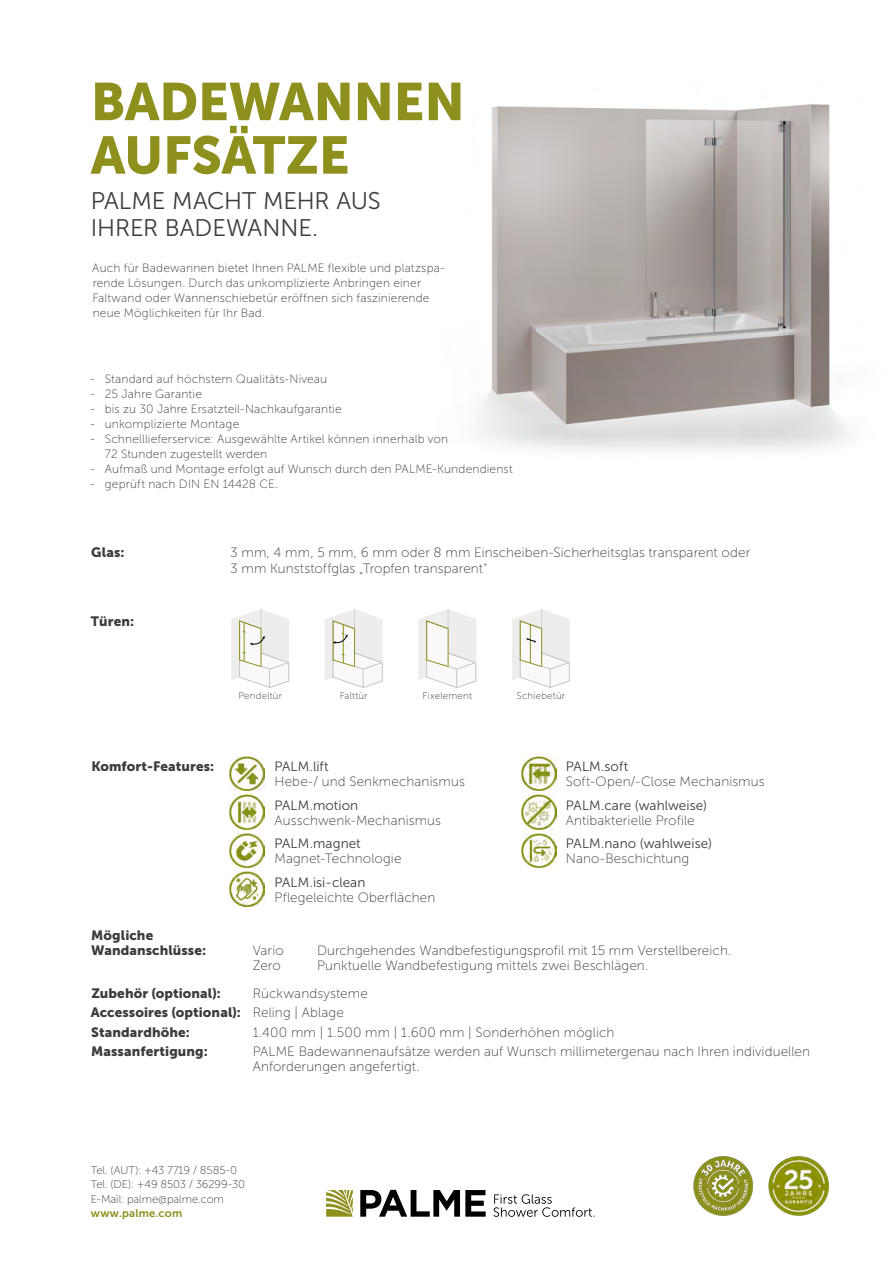
<style>
.page{position:relative;width:893px;height:1263px;background:#fff}
.page>*{position:absolute;margin:0;border:0;box-sizing:border-box;transform-origin:0 0}
.t1{font:52.5px/53.6px "Museo Sans 900";letter-spacing:-.005em;color:#8d901d}
.t2{font:24px/27px "Museo Sans 300";letter-spacing:-.005em;color:#3c3c3b}
.t3{font:13.5px/16.5px "Museo Sans 100";letter-spacing:.01em;color:#3c3c3b}
.t4{font:13.5px/15px "Museo Sans 900";letter-spacing:.005em;color:#3c3c3b}
.t5{font:13.5px "Museo Sans 300";letter-spacing:.005em;color:#3c3c3b}
.t6{font:12px/15px "Museo Sans 100";letter-spacing:.015em;color:#3c3c3b}
.t7{font:11.25px/14.2px "Museo Sans 100";letter-spacing:-.005em;color:#3c3c3b}
.t8{font:11.25px "Museo Sans 700";letter-spacing:.015em;color:#8d901d}
.t9{font:9.75px "Museo Sans 100";letter-spacing:.02em;color:#3c3c3b}
.s1{color:#fff}
.s2{font-family:"Museo Sans 100"}
</style>
<div class="page">
<svg style="left:360px;top:1190px;width:126px;height:27px"></svg>
<svg style="left:326px;top:1190px;width:27px;height:27px"></svg>
<svg style="left:493px;top:1194px;width:101px;height:23px"></svg>
<img style="left:768px;top:1156px;width:61px;height:60px">
<img style="left:693px;top:1156px;width:60px;height:60px">
<img style="left:479px;top:104px;width:369px;height:346px">
<svg style="left:231px;top:609px;width:59px;height:79px"></svg>
<svg style="left:325px;top:609px;width:58px;height:79px"></svg>
<svg style="left:418px;top:609px;width:59px;height:79px"></svg>
<hr style="left:448px;top:629px;width:1px;height:38px;background:#8d901d">
<svg style="left:512px;top:609px;width:58px;height:79px"></svg>
<img style="left:230px;top:756px;width:34px;height:35px">
<img style="left:522px;top:833px;width:34px;height:35px">
<img style="left:230px;top:872px;width:34px;height:34px">
<img style="left:522px;top:795px;width:34px;height:34px">
<img style="left:230px;top:795px;width:34px;height:34px">
<img style="left:522px;top:756px;width:34px;height:35px">
<img style="left:230px;top:833px;width:34px;height:35px">
<h1 class="t1" style="left:91px;top:75px;width:376px">BADEWANNEN<br>AUFSÄTZE</h1>
<h2 class="t2" style="left:91px;top:188px;width:292px">PALME MACHT MEHR AUS<br>IHRER BADEWANNE.</h2>
<p class="t6" style="left:92px;top:260px;width:354px">Auch für Badewannen bietet Ihnen PALME flexible und platzspa&shy;rende Lösungen. Durch das unkomplizierte Anbringen einer Faltwand oder Wannenschiebetür eröffnen sich faszinierende neue Möglichkeiten für Ihr Bad.</p>
<p class="t6" style="left:91px;top:371px;width:238px">- Standard auf höchstem Qualitäts-Niveau</p>
<p class="t6" style="left:91px;top:386px;width:113px">- 25 Jahre Garantie</p>
<p class="t6" style="left:91px;top:401px;width:253px">- bis zu 30 Jahre Ersatzteil-Nachkaufgarantie</p>
<p class="t6" style="left:91px;top:416px;width:150px">- unkomplizierte Montage</p>
<p class="t6" style="left:91px;top:431px;width:359px">- Schnelllieferservice: Ausgewählte Artikel können innerhalb von</p>
<p class="t6" style="left:91px;top:446px;width:178px"><span class="s1">-</span> 72 Stunden zugestellt werden</p>
<p class="t6" style="left:91px;top:461px;width:424px">- Aufmaß und Montage erfolgt auf Wunsch durch den PALME-Kundendienst</p>
<p class="t6" style="left:91px;top:476px;width:189px">- geprüft nach DIN EN 14428 CE.</p>
<p class="t4" style="left:91px;top:545px;width:35px">Glas:</p>
<p class="t3" style="left:230px;top:544px;width:522px">3 mm, 4 mm, 5 mm, 6 mm oder 8 mm Einscheiben-Sicherheitsglas transparent oder<br>3 mm Kunststoffglas „Tropfen transparent“</p>
<p class="t4" style="left:91px;top:614px;width:45px">Türen:</p>
<p class="t4" style="left:91px;top:759px;width:124px">Komfort-Features:</p>
<p class="t4" style="left:91px;top:928px;width:116px">Mögliche<br>Wandanschlüsse:</p>
<p class="t9" style="left:238px;top:691px;width:45px">Pendeltür</p>
<p class="t9" style="left:340px;top:691px;width:30px">Falttür</p>
<p class="t9" style="left:423px;top:691px;width:51px">Fixelement</p>
<p class="t9" style="left:517px;top:691px;width:50px">Schiebetür</p>
<p class="t5" style="left:274px;top:759px;width:56px">PALM.lift</p>
<p class="t3" style="left:274px;top:773px;width:192px">Hebe-/ und Senkmechanismus</p>
<p class="t5" style="left:274px;top:798px;width:85px">PALM.motion</p>
<p class="t3" style="left:274px;top:812px;width:168px">Ausschwenk-Mechanismus</p>
<p class="t5" style="left:274px;top:836px;width:88px">PALM.magnet</p>
<p class="t3" style="left:274px;top:850px;width:129px">Magnet-Technologie</p>
<p class="t5" style="left:274px;top:875px;width:92px">PALM.isi-clean</p>
<p class="t3" style="left:274px;top:889px;width:162px">Pflegeleichte Oberflächen</p>
<p class="t5" style="left:566px;top:759px;width:64px">PALM.soft</p>
<p class="t3" style="left:566px;top:773px;width:200px">Soft-Open/-Close Mechanismus</p>
<p class="t5" style="left:566px;top:798px;width:143px">PALM.care (wahlweise)</p>
<p class="t3" style="left:566px;top:812px;width:130px">Antibakterielle Profile</p>
<p class="t5" style="left:566px;top:836px;width:148px">PALM.nano (wahlweise)</p>
<p class="t3" style="left:566px;top:850px;width:125px">Nano-Beschichtung</p>
<p class="t3" style="left:253px;top:942px;width:33px">Vario</p>
<p class="t3" style="left:317px;top:942px;width:416px">Durchgehendes Wandbefestigungsprofil mit 15 mm Verstellbereich.</p>
<p class="t3" style="left:253px;top:957px;width:29px">Zero</p>
<p class="t3" style="left:317px;top:957px;width:333px">Punktuelle Wandbefestigung mittels zwei Beschlägen.</p>
<p class="t4" style="left:91px;top:986px;width:131px">Zubehör (optional):</p>
<p class="t3" style="left:253px;top:985px;width:117px">Rückwandsysteme</p>
<p class="t4" style="left:91px;top:1003px;width:255px;line-height:19.2px">Accessoires (optional): <span class="s2">Reling | Ablage<br></span>Standardhöhe:</p>
<p class="t3" style="left:253px;top:1024px;width:363px">1.400 mm | 1.500 mm | 1.600 mm | Sonderhöhen möglich</p>
<p class="t4" style="left:91px;top:1043px;width:118px">Massanfertigung:</p>
<p class="t3" style="left:253px;top:1044px;width:559px;line-height:15px">PALME Badewannenaufsätze werden auf Wunsch millimetergenau nach Ihren individuellen<br>Anforderungen angefertigt.</p>
<p class="t7" style="left:91px;top:1163px;width:156px">Tel. (AUT): +43 7719 / 8585-0<br>Tel. (DE): +49 8503 / 36299-30<br>E-Mail: palme@palme.com</p>
<p class="t8" style="left:91px;top:1207px;width:93px">www.palme.com</p>
</div>
